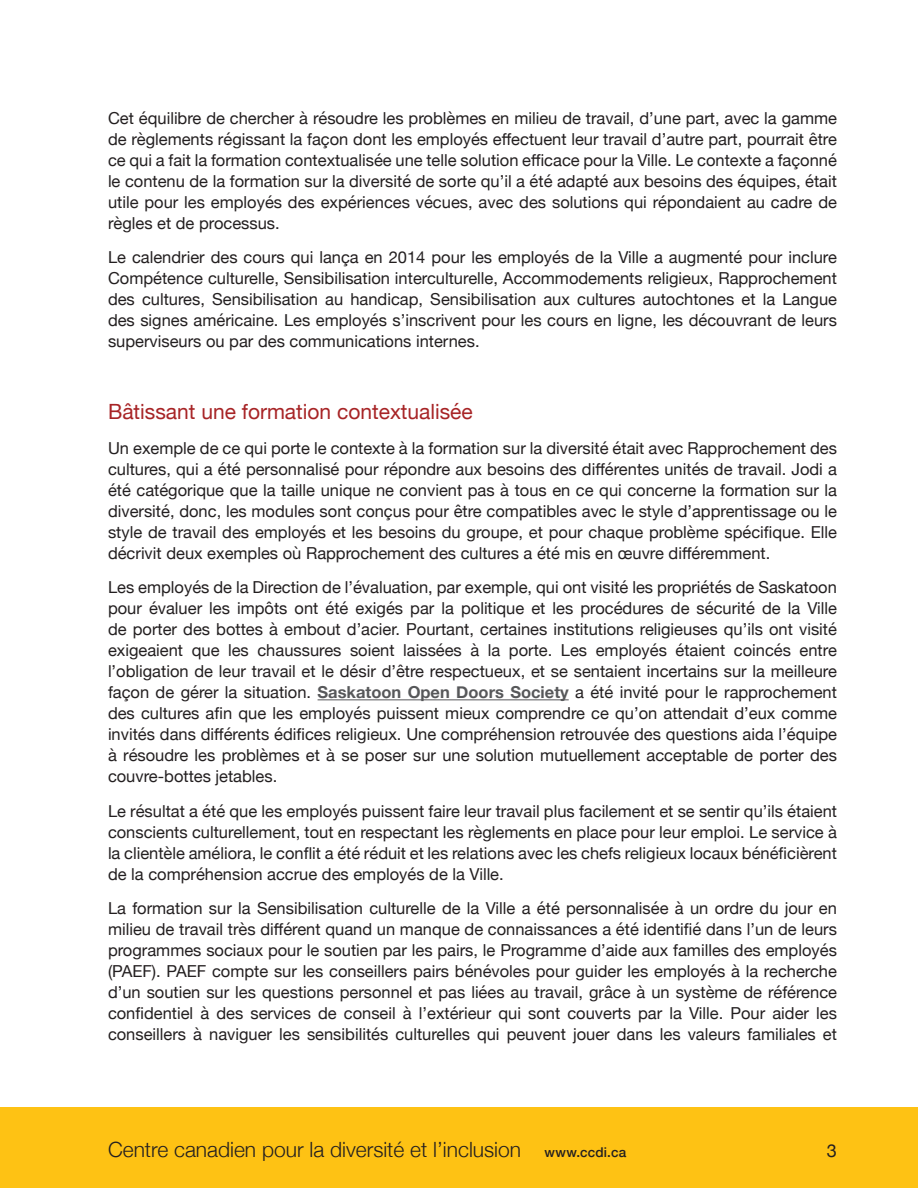
<style>
.page{position:relative;width:918px;height:1188px;background:#fff}
.page>*{position:absolute;margin:0;border:0;box-sizing:border-box;transform-origin:0 0}
.t1{font:300 21px "Helvetica Neue";color:#231f20}
.Text{font:21px "Helvetica Neue";color:#a72426}
.t2{font:18px "Helvetica Neue";color:#231f20}
.Text-2{font:16.5px/21px "Helvetica Neue";color:#231f20;text-align:justify}
.s1{font-weight:700;color:#57585a}
.s2{font-weight:500;font-size:13.5px}
</style>
<div class="page">
<hr style="left:318px;top:699px;width:251px;height:1px;background:#57585a">
<div style="left:0;top:1107px;width:918px;height:81px;background:#fec214"></div>
<p class="Text-2" style="left:108px;top:108px;width:731px">Cet équilibre de chercher à résoudre les problèmes en milieu de travail, d’une part, avec la gamme de règlements régissant la façon dont les employés effectuent leur travail d’autre part, pourrait être ce qui a fait la formation contextualisée une telle solution efficace pour la Ville. Le contexte a façonné le contenu de la formation sur la diversité de sorte qu’il a été adapté aux besoins des équipes, était utile pour les employés des expériences vécues, avec des solutions qui répondaient au cadre de règles et de processus.</p>
<p class="Text-2" style="left:108px;top:248px;width:731px">Le calendrier des cours qui lança en 2014 pour les employés de la Ville a augmenté pour inclure Compétence culturelle, Sensibilisation interculturelle, Accommodements religieux, Rapprochement des cultures, Sensibilisation au handicap, Sensibilisation aux cultures autochtones et la Langue des signes américaine. Les employés s’inscrivent pour les cours en ligne, les découvrant de leurs superviseurs ou par des communications internes.</p>
<p class="Text" style="left:108px;top:397px;width:366px">Bâtissant une formation contextualisée</p>
<p class="Text-2" style="left:108px;top:438px;width:731px">Un exemple de ce qui porte le contexte à la formation sur la diversité était avec Rapprochement des cultures, qui a été personnalisé pour répondre aux besoins des différentes unités de travail. Jodi a été catégorique que la taille unique ne convient pas à tous en ce qui concerne la formation sur la diversité, donc, les modules sont conçus pour être compatibles avec le style d’apprentissage ou le style de travail des employés et les besoins du groupe, et pour chaque problème spécifique. Elle décrivit deux exemples où Rapprochement des cultures a été mis en œuvre différemment.</p>
<p class="Text-2" style="left:108px;top:578px;width:731px">Les employés de la Direction de l’évaluation, par exemple, qui ont visité les propriétés de Saskatoon pour évaluer les impôts ont été exigés par la politique et les procédures de sécurité de la Ville de porter des bottes à embout d’acier. Pourtant, certaines institutions religieuses qu’ils ont visité exigeaient que les chaussures soient laissées à la porte. Les employés étaient coincés entre l’obligation de leur travail et le désir d’être respectueux, et se sentaient incertains sur la meilleure façon de gérer la situation. <span class="s1">Saskatoon Open Doors Society</span> a été invité pour le rapprochement des cultures afin que les employés puissent mieux comprendre ce qu’on attendait d’eux comme invités dans différents édifices religieux. Une compréhension retrouvée des questions aida l’équipe à résoudre les problèmes et à se poser sur une solution mutuellement acceptable de porter des couvre-bottes jetables.</p>
<p class="Text-2" style="left:108px;top:801px;width:731px">Le résultat a été que les employés puissent faire leur travail plus facilement et se sentir qu’ils étaient conscients culturellement, tout en respectant les règlements en place pour leur emploi. Le service à la clientèle améliora, le conflit a été réduit et les relations avec les chefs religieux locaux bénéficièrent de la compréhension accrue des employés de la Ville.</p>
<p class="Text-2" style="left:108px;top:899px;width:731px">La formation sur la Sensibilisation culturelle de la Ville a été personnalisée à un ordre du jour en milieu de travail très différent quand un manque de connaissances a été identifié dans l’un de leurs programmes sociaux pour le soutien par les pairs, le Programme d’aide aux familles des employés (PAEF). PAEF compte sur les conseillers pairs bénévoles pour guider les employés à la recherche d’un soutien sur les questions personnel et pas liées au travail, grâce à un système de référence confidentiel à des services de conseil à l’extérieur qui sont couverts par la Ville. Pour aider les conseillers à naviguer les sensibilités culturelles qui peuvent jouer dans les valeurs familiales et</p>
<p class="t1" style="left:108px;top:1133px;width:520px">Centre canadien pour la diversité et l’inclusion <span class="s2">www.ccdi.ca</span></p>
<p class="t2" style="left:827px;top:1137px;width:12px">3</p>
</div>
